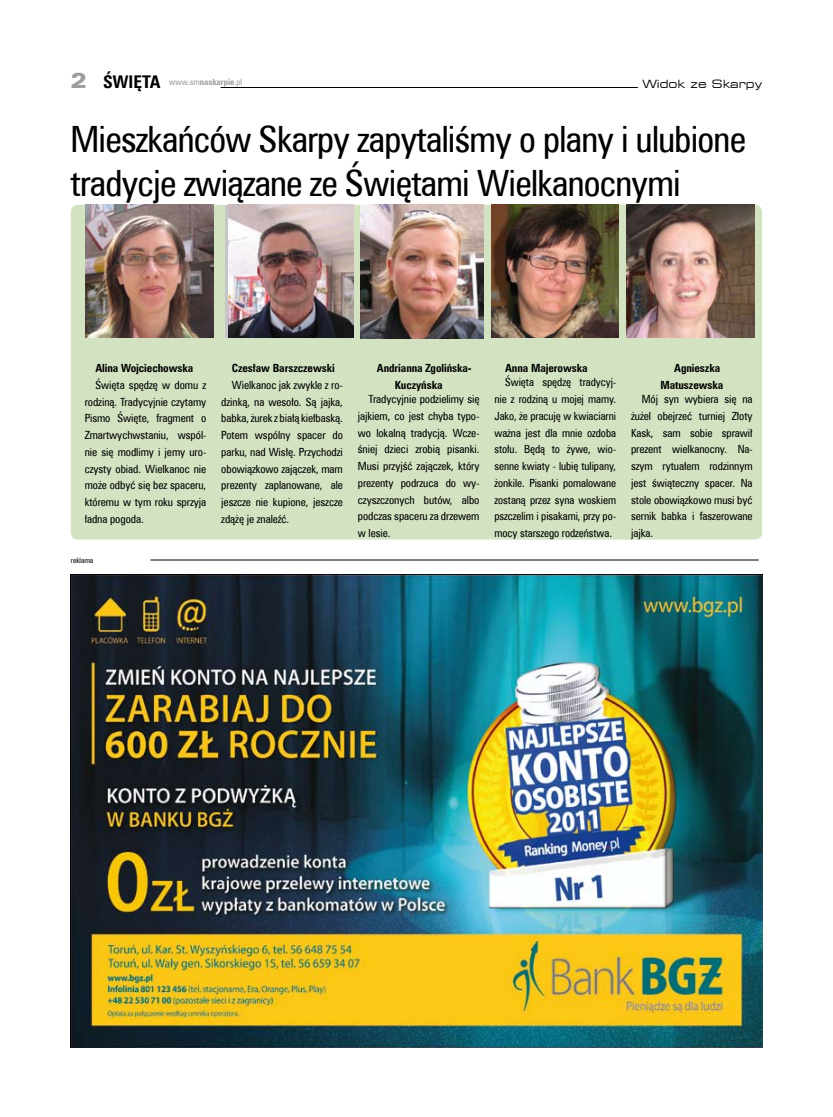
<style>
.page{position:relative;width:833px;height:1117px;background:#fff}
.page>*{position:absolute;margin:0;border:0;box-sizing:border-box;transform-origin:0 0}
.t1{font:36.25px/43.5px "Zurich Cn EU";letter-spacing:-.02em;color:#000}
.t2{font:700 17.5px "Zurich Cn EU";color:#000}
.t3{font:11.25px/16.8px "Zurich Cn EU";letter-spacing:-.005em;color:#000;text-align:justify}
.t4{font:700 11.25px/16.8px "Zurich Cn EU";letter-spacing:-.005em;color:#000}
.t5{font:expanded 11.25px "Square 721 BT";color:#000}
.t6{font:8.75px "Zurich Cn EU";color:#9c9d9f}
.t7{font:7.5px "Zurich Cn EU";color:#000}
.s1{font-family:"Zurich Blk Ex EU";font-weight:400;font-size:21.25px;color:#9c9d9f}
.s2{font-weight:700}
</style>
<div class="page">
<hr style="left:221px;top:87px;width:417px;height:1px;background:#000">
<img style="left:71px;top:574px;width:691px;height:472px">
<hr style="left:150px;top:559px;width:608px;height:1px;background:#000">
<div style="left:71px;top:205px;width:691px;height:334px;background:#d3e3c2;border-radius:7px"></div>
<img style="left:86px;top:205px;width:128px;height:133px">
<div style="left:225px;top:205px;width:128px;height:132px;background:linear-gradient(to bottom,#c5c6c8,#c5c6c8)"></div>
<img style="left:229px;top:205px;width:124px;height:133px">
<img style="left:491px;top:205px;width:128px;height:133px">
<img style="left:626px;top:205px;width:128px;height:133px">
<img style="left:360px;top:205px;width:124px;height:133px">
<h2 class="t2" style="left:71px;top:71px;width:67px"><span class="s1">2</span> Święta</h2>
<p class="t6" style="left:169px;top:77px;width:74px">www.sm<span class="s2">naskarpie</span>.pl</p>
<p class="t5" style="left:642px;top:77px;width:121px">Widok ze Skarpy</p>
<h1 class="t1" style="left:70px;top:117px;width:677px">Mieszkańców Skarpy zapytaliśmy o plany i ulubione tradycje związane ze Świętami Wielkanocnymi</h1>
<p class="t4" style="left:95px;top:359px;width:99px">Alina Wojciechowska</p>
<p class="t3" style="left:85px;top:376px;width:123px;text-indent:11px">Święta spędzę w domu z rodziną. Tradycyjnie czytamy Pismo Święte, fragment o Zmartwychwstaniu, wspól&shy;nie się modlimy i jemy uro&shy;czysty obiad. Wielkanoc nie może odbyć się bez spaceru, któremu w tym roku sprzyja ładna pogoda.</p>
<p class="t7" style="left:71px;top:555px;width:24px">reklama</p>
<p class="t4" style="left:232px;top:359px;width:104px">Czesław Barszczewski</p>
<p class="t3" style="left:221px;top:376px;width:123px;text-indent:11px">Wielkanoc jak zwykle z ro&shy;dzinką, na wesoło. Są jajka, babka, żurek z białą kiełbaską.<br>Potem wspólny spacer do parku, nad Wisłę. Przychodzi obowiązkowo zajączek, mam prezenty zaplanowane, ale jeszcze nie kupione, jeszcze zdążę je znaleźć.</p>
<p class="t4" style="left:395px;top:359px;width:78px;text-indent:-18px">Andrianna Zgolińska-<br>Kuczyńska</p>
<p class="t3" style="left:358px;top:390px;width:123px;text-indent:11px">Tradycyjnie podzielimy się jajkiem, co jest chyba typo&shy;wo lokalną tradycją. Wcze&shy;śniej dzieci zrobią pisanki.<br>Musi przyjść zajączek, który prezenty podrzuca do wy&shy;czyszczonych butów, albo podczas spaceru za drzewem w lesie.</p>
<p class="t4" style="left:505px;top:359px;width:84px">Anna Majerowska</p>
<p class="t3" style="left:494px;top:374px;width:123px;text-indent:11px">Święta spędzę tradycyj&shy;nie z rodziną u mojej mamy.<br>Jako, że pracuję w kwiaciarni ważna jest dla mnie ozdoba stołu. Będą to żywe, wio&shy;senne kwiaty - lubię tulipany, żonkile. Pisanki pomalowane zostaną przez syna woskiem pszczelim i pisakami, przy po&shy;mocy starszego rodzeństwa.</p>
<p class="t4" style="left:660px;top:359px;width:65px;text-align:right">Agnieszka<br>Matuszewska</p>
<p class="t3" style="left:631px;top:390px;width:123px;text-indent:11px">Mój syn wybiera się na żużel obejrzeć turniej Złoty Kask, sam sobie sprawił prezent wielkanocny. Na&shy;szym rytuałem rodzinnym jest świąteczny spacer. Na stole obowiązkowo musi być sernik babka i faszerowane jajka.</p>
</div>
